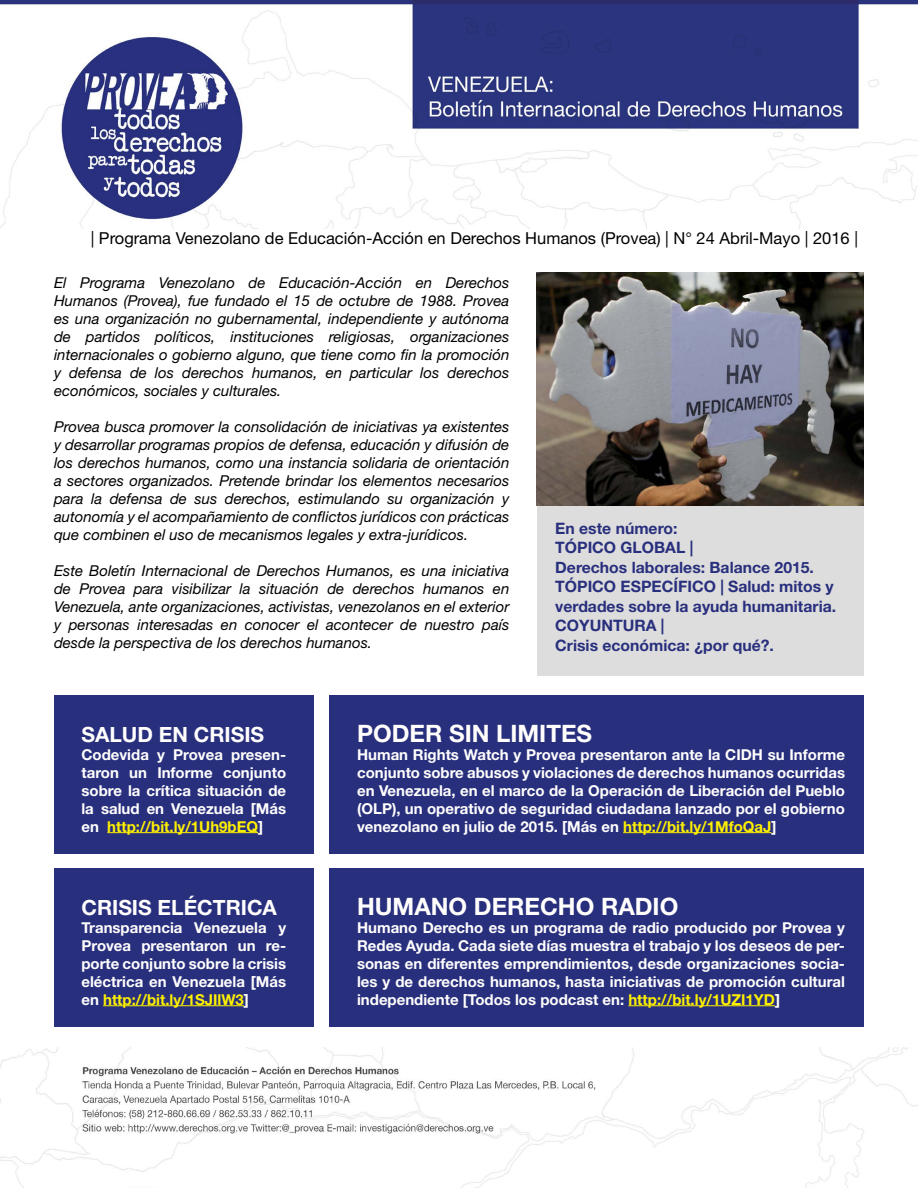
<style>
.page{position:relative;width:918px;height:1188px;background:#fff}
.page>*{position:absolute;margin:0;border:0;box-sizing:border-box;transform-origin:0 0}
.t1{font:700 24px "Helvetica Neue";color:#fffefd}
.t2{font:700 21px "Helvetica Neue";color:#fffefd}
.t3{font:16.5px "Helvetica Neue";color:#000}
.t4{font:700 15.75px/19.5px "Helvetica Neue";color:#282f7d}
.t5{font:700 15.6px "Helvetica Neue";color:#282f7d}
.t6{font:italic 15px/18px "Helvetica Neue";color:#000;text-align:justify}
.t7{font:700 15px/18px "Helvetica Neue";color:#fffefd;text-align:justify}
.s1{color:#fff100}
</style>
<div class="page">
<div style="left:537px;top:273px;width:327px;height:403px;background:#dedddd"></div>
<img style="left:536px;top:273px;width:328px;height:233px">
<div style="left:54px;top:868px;width:259px;height:159px;background:#282f7d"></div>
<div style="left:330px;top:868px;width:534px;height:159px;background:#282f7d"></div>
<div style="left:54px;top:695px;width:259px;height:159px;background:#282f7d"></div>
<div style="left:330px;top:695px;width:534px;height:159px;background:#282f7d"></div>
<hr style="left:103px;top:1005px;width:141px;height:1px;background:#fff100">
<hr style="left:628px;top:1005px;width:147px;height:1px;background:#fff100">
<hr style="left:107px;top:832px;width:151px;height:1px;background:#fff100">
<hr style="left:623px;top:832px;width:149px;height:1px;background:#fff100">
<img style="left:0;top:0;width:918px;height:229px">
<img style="left:0;top:1048px;width:918px;height:140px">
<p class="t3" style="left:91px;top:227px;width:769px">| Programa Venezolano de Educación-Acción en Derechos Humanos (Provea) | N° 24 Abril-Mayo | 2016 |</p>
<p class="t6" style="left:54px;top:274px;width:457px">El Programa Venezolano de Educación-Acción en Derechos Humanos (Provea), fue fundado el 15 de octubre de 1988. Provea es una organización no gubernamental, independiente y autónoma de partidos políticos, instituciones religiosas, organizaciones internacionales o gobierno alguno, que tiene como fin la promoción y defensa de los derechos humanos, en particular los derechos económicos, sociales y culturales.</p>
<p class="t6" style="left:54px;top:418px;width:457px">Provea busca promover la consolidación de iniciativas ya existentes y desarrollar programas propios de defensa, educación y difusión de los derechos humanos, como una instancia solidaria de orientación a sectores organizados. Pretende brindar los elementos necesarios para la defensa de sus derechos, estimulando su organización y autonomía y el acompañamiento de conflictos jurídicos con prácticas que combinen el uso de mecanismos legales y extra-jurídicos.</p>
<p class="t6" style="left:54px;top:562px;width:457px">Este Boletín Internacional de Derechos Humanos, es una iniciativa de Provea para visibilizar la situación de derechos humanos en Venezuela, ante organizaciones, activistas, venezolanos en el exterior y personas interesadas en conocer el acontecer de nuestro país desde la perspectiva de los derechos humanos.</p>
<p class="t4" style="left:555px;top:519px;width:139px">En este número:<br>TÓPICO GLOBAL |</p>
<p class="t5" style="left:555px;top:555px;width:260px">Derechos laborales: Balance 2015.</p>
<p class="t4" style="left:555px;top:577px;width:282px">TÓPICO ESPECÍFICO | Salud: mitos y verdades sobre la ayuda humanitaria.<br>COYUNTURA |<br>Crisis económica: ¿por qué?.</p>
<h2 class="t2" style="left:81px;top:718px;width:184px">SALUD EN CRISIS</h2>
<p class="t7" style="left:81px;top:746px;width:206px">Codevida y Provea presen&shy;taron un Informe conjunto sobre la crítica situación de la salud en Venezuela [Más en <span class="s1">http://bit.ly/1Uh9bEQ</span>]</p>
<h2 class="t2" style="left:81px;top:891px;width:197px">CRISIS ELÉCTRICA</h2>
<p class="t7" style="left:81px;top:919px;width:206px">Transparencia Venezuela y Provea presentaron un re&shy;porte conjunto sobre la crisis eléctrica en Venezuela [Más en <span class="s1">http://bit.ly/1SJIlW3</span>]</p>
<h1 class="t1" style="left:357px;top:714px;width:237px">PODER SIN LIMITES</h1>
<p class="t7" style="left:357px;top:746px;width:490px">Human Rights Watch y Provea presentaron ante la CIDH su Informe conjunto sobre abusos y violaciones de derechos humanos ocurridas en Venezuela, en el marco de la Operación de Liberación del Pueblo (OLP), un operativo de seguridad ciudadana lanzado por el gobierno venezolano en julio de 2015. [Más en <span class="s1">http://bit.ly/1MfoQaJ</span>]</p>
<h1 class="t1" style="left:357px;top:887px;width:323px">HUMANO DERECHO RADIO</h1>
<p class="t7" style="left:357px;top:919px;width:490px">Humano Derecho es un programa de radio producido por Provea y Redes Ayuda. Cada siete días muestra el trabajo y los deseos de per&shy;sonas en diferentes emprendimientos, desde organizaciones socia&shy;les y de derechos humanos, hasta iniciativas de promoción cultural independiente [Todos los podcast en: <span class="s1">http://bit.ly/1UZI1YD</span>]</p>
</div>
